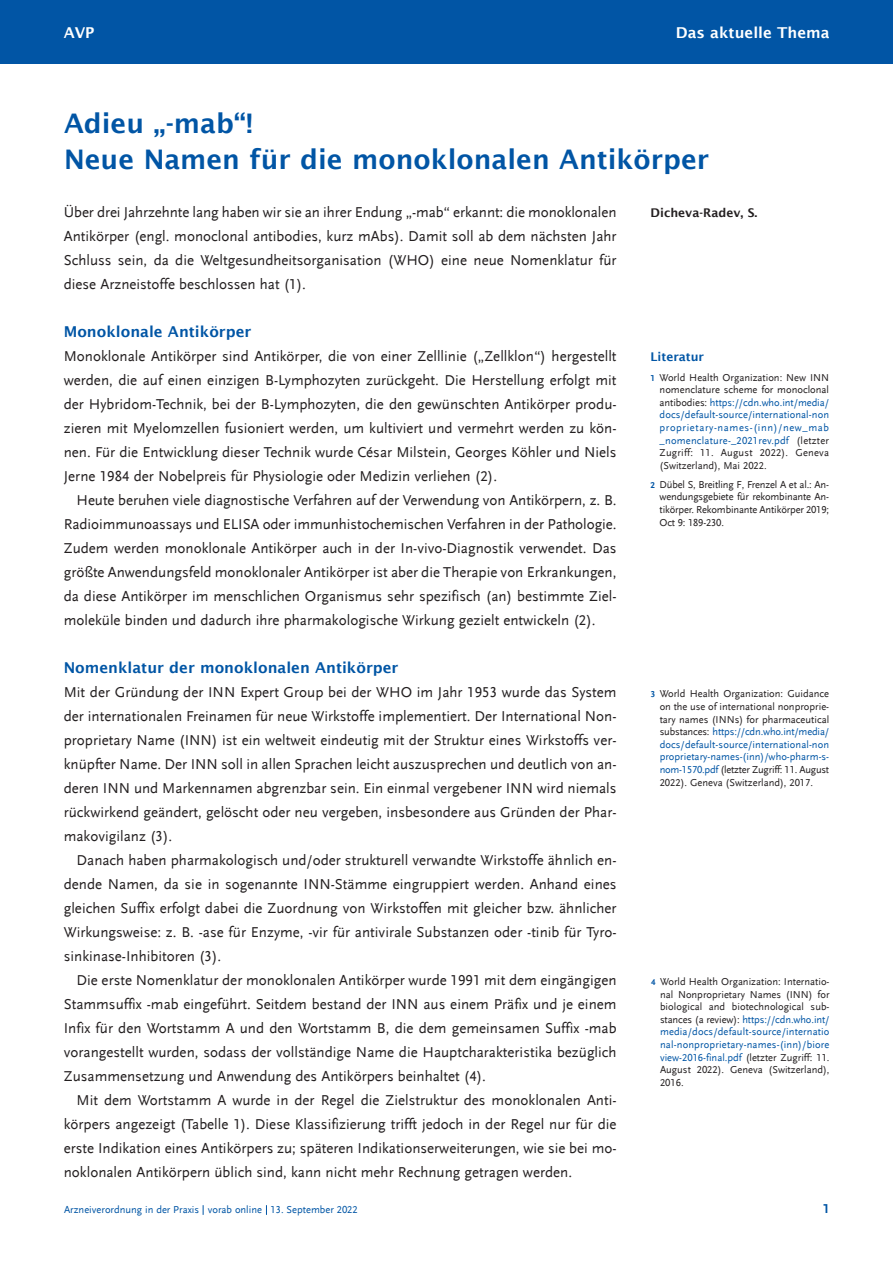
<style>
.page{position:relative;width:893px;height:1263px;background:#fff}
.page>*{position:absolute;margin:0;border:0;box-sizing:border-box;transform-origin:0 0}
.t1{font:600 27px/36px "Lucida Sans";color:#0155a5}
.t2{font:15px/24px "Scala Sans LF";color:#231f20;text-align:justify}
.t3{font:600 15px "Lucida Sans";color:#0155a5}
.t4{font:600 15px "Lucida Sans";color:#fff}
.t5{font:700 13.5px "Scala Sans LF";color:#0155a5}
.t6{font:600 12px "Lucida Sans";color:#231f20}
.t7{font:600 12px "Lucida Sans";color:#0155a5}
.t8{font:10.5px/12.6px "Scala Sans LF";color:#231f20;text-align:justify}
.t9{font:10.5px "Scala Sans LF";color:#0155a5}
.s1{font-weight:700;font-size:9px;color:#0155a5}
.s2{color:#0155a5}
</style>
<div class="page">
<div style="left:0;top:0;width:892px;height:64px;background:#0155a5"></div>
<p class="t4" style="left:64px;top:24px;width:32px">AVP</p>
<p class="t4" style="left:676px;top:24px;width:155px">Das aktuelle Thema</p>
<h1 class="t1" style="left:64px;top:105px;width:647px">Adieu „-mab“!<br>Neue Namen für die monoklonalen Antikörper</h1>
<p class="t2" style="left:64px;top:200px;width:554px">Über drei Jahrzehnte lang haben wir sie an ihrer Endung „-mab“ erkannt: die monoklonalen Antikörper (engl. monoclonal antibodies, kurz mAbs). Damit soll ab dem nächsten Jahr Schluss sein, da die Weltgesundheitsorganisation (WHO) eine neue Nomenklatur für diese Arzneistoffe beschlossen hat (1).</p>
<p class="t3" style="left:64px;top:323px;width:189px">Monoklonale Antikörper</p>
<p class="t2" style="left:64px;top:344px;width:554px">Monoklonale Antikörper sind Antikörper, die von einer Zelllinie („Zellklon“) hergestellt werden, die auf einen einzigen B-Lymphozyten zurückgeht. Die Herstellung erfolgt mit der Hybridom-Technik, bei der B-Lymphozyten, die den gewünschten Antikörper produ&shy;zieren mit Myelomzellen fusioniert werden, um kultiviert und vermehrt werden zu kön - nen. Für die Entwicklung dieser Technik wurde César Milstein, Georges Köhler und Niels Jerne 1984 der Nobelpreis für Physiologie oder Medizin verliehen (2).</p>
<p class="t2" style="left:64px;top:488px;width:554px;text-indent:13px">Heute beruhen viele diagnostische Verfahren auf der Verwendung von Antikörpern, z. B.<br>Radioimmunoassays und ELISA oder immunhistochemischen Verfahren in der Pathologie.<br>Zudem werden monoklonale Antikörper auch in der In-vivo-Diagnostik verwendet. Das größte Anwendungsfeld monoklonaler Antikörper ist aber die Therapie von Erkrankungen, da diese Antikörper im menschlichen Organismus sehr spezifisch (an) bestimmte Ziel&shy;moleküle binden und dadurch ihre pharmakologische Wirkung gezielt entwickeln (2).</p>
<p class="t3" style="left:64px;top:659px;width:336px">Nomenklatur der monoklonalen Antikörper</p>
<p class="t2" style="left:64px;top:680px;width:554px">Mit der Gründung der INN Expert Group bei der WHO im Jahr 1953 wurde das System der internationalen Freinamen für neue Wirkstoffe implementiert. Der International Non&shy;proprietary Name (INN) ist ein weltweit eindeutig mit der Struktur eines Wirkstoffs ver&shy;knüpfter Name. Der INN soll in allen Sprachen leicht auszusprechen und deutlich von an&shy;deren INN und Markennamen abgrenzbar sein. Ein einmal vergebener INN wird niemals rückwirkend geändert, gelöscht oder neu vergeben, insbesondere aus Gründen der Phar&shy;makovigilanz (3).</p>
<p class="t2" style="left:64px;top:848px;width:554px;text-indent:13px">Danach haben pharmakologisch und/oder strukturell verwandte Wirkstoffe ähnlich en&shy;dende Namen, da sie in sogenannte INN-Stämme eingruppiert werden. Anhand eines gleichen Suffix erfolgt dabei die Zuordnung von Wirkstoffen mit gleicher bzw. ähnlicher Wirkungsweise: z. B. -ase für Enzyme, -vir für antivirale Substanzen oder -tinib für Tyro&shy;sinkinase-Inhibitoren (3).</p>
<p class="t2" style="left:64px;top:968px;width:554px;text-indent:13px">Die erste Nomenklatur der monoklonalen Antikörper wurde 1991 mit dem eingängigen Stammsuffix -mab eingeführt. Seitdem bestand der INN aus einem Präfix und je einem Infix für den Wort stamm A und den Wortstamm B, die dem gemeinsamen Suffix -mab vorangestellt wurden, sodass der vollständige Name die Hauptcharakteristika bezüglich Zusammensetzung und Anwendung des Antikörpers beinhaltet (4).</p>
<p class="t2" style="left:64px;top:1088px;width:554px;text-indent:13px">Mit dem Wortstamm A wurde in der Regel die Zielstruktur des monoklonalen Anti - körpers angezeigt (Tabelle 1). Diese Klassifizierung trifft jedoch in der Regel nur für die erste Indikation eines Antikörpers zu; späteren Indikationserweiterungen, wie sie bei mo&shy;noklonalen Antikörpern üblich sind, kann nicht mehr Rechnung getragen werden.</p>
<p class="t6" style="left:651px;top:205px;width:108px">Dicheva-Radev, S.</p>
<p class="t7" style="left:651px;top:349px;width:55px">Literatur</p>
<p class="t8" style="left:660px;top:371px;width:171px;text-indent:-9px"><span class="s1">1</span> World Health Organization: New INN nomenclature scheme for monoclonal antibodies: <span class="s2">https://cdn.who.int/media/ docs/default-source/international-non proprietary-names-(inn)/new_mab _nomenclature-_2021rev.pdf</span> (letzter Zugriff: 11. August 2022). Geneva (Switzerland), Mai 2022.</p>
<p class="t8" style="left:660px;top:478px;width:171px;text-indent:-9px"><span class="s1">2</span> Dübel S, Breitling F, Frenzel A et al.: An&shy;wendungsgebiete für rekombinante An&shy;tikörper. Rekombinante Antikörper 2019; Oct 9: 189-230.</p>
<p class="t8" style="left:660px;top:688px;width:171px;text-indent:-9px"><span class="s1">3</span> World Health Organization: Guidance on the use of international nonproprie&shy;tary names (INNs) for pharmaceutical substances: <span class="s2">https://cdn.who.int/media/ docs/default-source/international-non proprietary-names-(inn)/who-pharm-s&shy;nom-1570.pdf</span> (letzter Zugriff: 11. August 2022). Geneva (Switzerland), 2017.</p>
<p class="t8" style="left:660px;top:975px;width:171px;text-indent:-9px"><span class="s1">4</span> World Health Organization: Internatio&shy;nal Nonproprietary Names (INN) for biological and biotechnological sub&shy;stances (a review): <span class="s2">https://cdn.who.int/ media/docs/default-source/internatio nal-nonproprietary-names-(inn)/biore view-2016-final.pdf</span> (letzter Zugriff: 11.<br>August 2022). Geneva (Switzerland), 2016.</p>
<p class="t9" style="left:64px;top:1204px;width:295px">Arzneiverordnung in der Praxis vorab online 13. September 2022</p>
<p class="t5" style="left:823px;top:1201px;width:8px">1</p>
</div>
